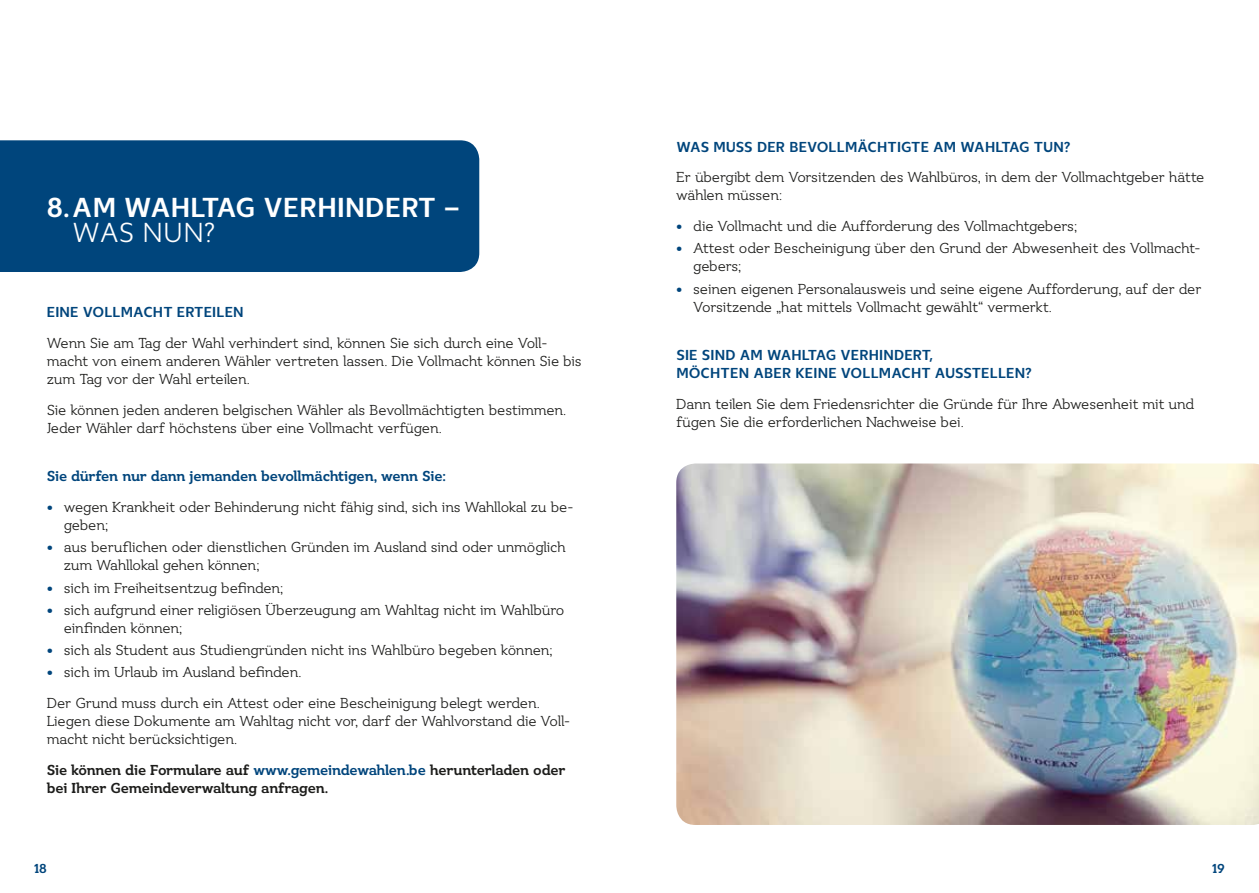
<style>
.page{position:relative;width:1259px;height:893px;background:#fff}
.page>*{position:absolute;margin:0;border:0;box-sizing:border-box;transform-origin:0 0}
.t1{font:700 28.5px "Ostbe Sans";letter-spacing:.01em;color:#fff}
.t2{font:28.5px "Ostbe Sans";color:#fff}
.t3{font:15px/18px "Ostbe Serif";letter-spacing:-.01em;color:#1d1d1b}
.t4{font:700 15px/18px "Ostbe Sans";letter-spacing:.01em;color:#00457c}
.t5{font:700 15px/18px "Ostbe Serif";letter-spacing:-.02em;color:#1d1d1b}
.t6{font:700 15px "Ostbe Serif";letter-spacing:-.02em;color:#00457c}
.t7{font:700 13.5px "Ostbe Serif";color:#00457c}
.s1{color:#00457c}
</style>
<div class="page">
<div style="left:0;top:140px;width:479px;height:132px;background:#00457c"></div>
<img style="left:676px;top:463px;width:583px;height:362px">
<h1 class="t1" style="left:47px;top:191px;width:415px">8.AM WAHLTAG VERHINDERT –</h1>
<h1 class="t2" style="left:72px;top:217px;width:145px">WAS NUN?</h1>
<p class="t4" style="left:47px;top:304px;width:198px">EINE VOLLMACHT ERTEILEN</p>
<p class="t3" style="left:47px;top:335px;width:536px">Wenn Sie am Tag der Wahl verhindert sind, können Sie sich durch eine Voll&shy;macht von einem anderen Wähler vertreten lassen. Die Vollmacht können Sie bis zum Tag vor der Wahl erteilen.</p>
<p class="t3" style="left:47px;top:401px;width:521px">Sie können jeden anderen belgischen Wähler als Bevollmächtigten bestimmen.<br>Jeder Wähler darf höchstens über eine Vollmacht verfügen.</p>
<p class="t6" style="left:47px;top:468px;width:401px">Sie dürfen nur dann jemanden bevollmächtigen, wenn Sie:</p>
<p class="t3" style="left:64px;top:499px;width:511px;text-indent:-17px"><span class="s1">•</span> wegen Krankheit oder Behinderung nicht fähig sind, sich ins Wahllokal zu be&shy;geben;</p>
<p class="t3" style="left:64px;top:539px;width:504px;text-indent:-17px"><span class="s1">•</span> aus beruflichen oder dienstlichen Gründen im Ausland sind oder unmöglich zum Wahllokal gehen können;</p>
<p class="t3" style="left:47px;top:579px;width:238px"><span class="s1">•</span> sich im Freiheitsentzug befinden;</p>
<p class="t3" style="left:64px;top:602px;width:502px;text-indent:-17px"><span class="s1">•</span> sich aufgrund einer religiösen Überzeugung am Wahltag nicht im Wahlbüro einfinden können;</p>
<p class="t3" style="left:47px;top:642px;width:507px"><span class="s1">•</span> sich als Student aus Studiengründen nicht ins Wahlbüro begeben können;</p>
<p class="t3" style="left:47px;top:658px;width:494px;line-height:30.8px"><span class="s1">•</span> sich im Urlaub im Ausland befinden.<br>Der Grund muss durch ein Attest oder eine Bescheinigung belegt werden.</p>
<p class="t3" style="left:47px;top:713px;width:525px">Liegen diese Dokumente am Wahltag nicht vor, darf der Wahlvorstand die Voll&shy;macht nicht berücksichtigen.</p>
<p class="t5" style="left:47px;top:762px;width:520px">Sie können die Formulare auf <span class="s1">www.gemeindewahlen.be</span> herunterladen oder bei Ihrer Gemeindeverwaltung anfragen.</p>
<p class="t4" style="left:676px;top:138px;width:396px">WAS MUSS DER BEVOLLMÄCHTIGTE AM WAHLTAG TUN?</p>
<p class="t3" style="left:676px;top:169px;width:530px">Er übergibt dem Vorsitzenden des Wahlbüros, in dem der Vollmachtgeber hätte wählen müssen:</p>
<p class="t3" style="left:676px;top:218px;width:402px"><span class="s1">•</span> die Vollmacht und die Aufforderung des Vollmachtgebers;</p>
<p class="t3" style="left:693px;top:240px;width:509px;text-indent:-17px"><span class="s1">•</span> Attest oder Bescheinigung über den Grund der Abwesenheit des Vollmacht&shy;gebers;</p>
<p class="t3" style="left:693px;top:280px;width:509px;text-indent:-17px"><span class="s1">•</span> seinen eigenen Personalausweis und seine eigene Aufforderung, auf der der<br>Vorsitzende „hat mittels Vollmacht gewählt“ vermerkt.</p>
<p class="t4" style="left:676px;top:347px;width:357px">SIE SIND AM WAHLTAG VERHINDERT,<br>MÖCHTEN ABER KEINE VOLLMACHT AUSSTELLEN?</p>
<p class="t3" style="left:676px;top:396px;width:519px">Dann teilen Sie dem Friedensrichter die Gründe für Ihre Abwesenheit mit und fügen Sie die erforderlichen Nachweise bei.</p>
<p class="t7" style="left:34px;top:861px;width:14px">18</p>
<p class="t7" style="left:1212px;top:861px;width:14px">19</p>
</div>
